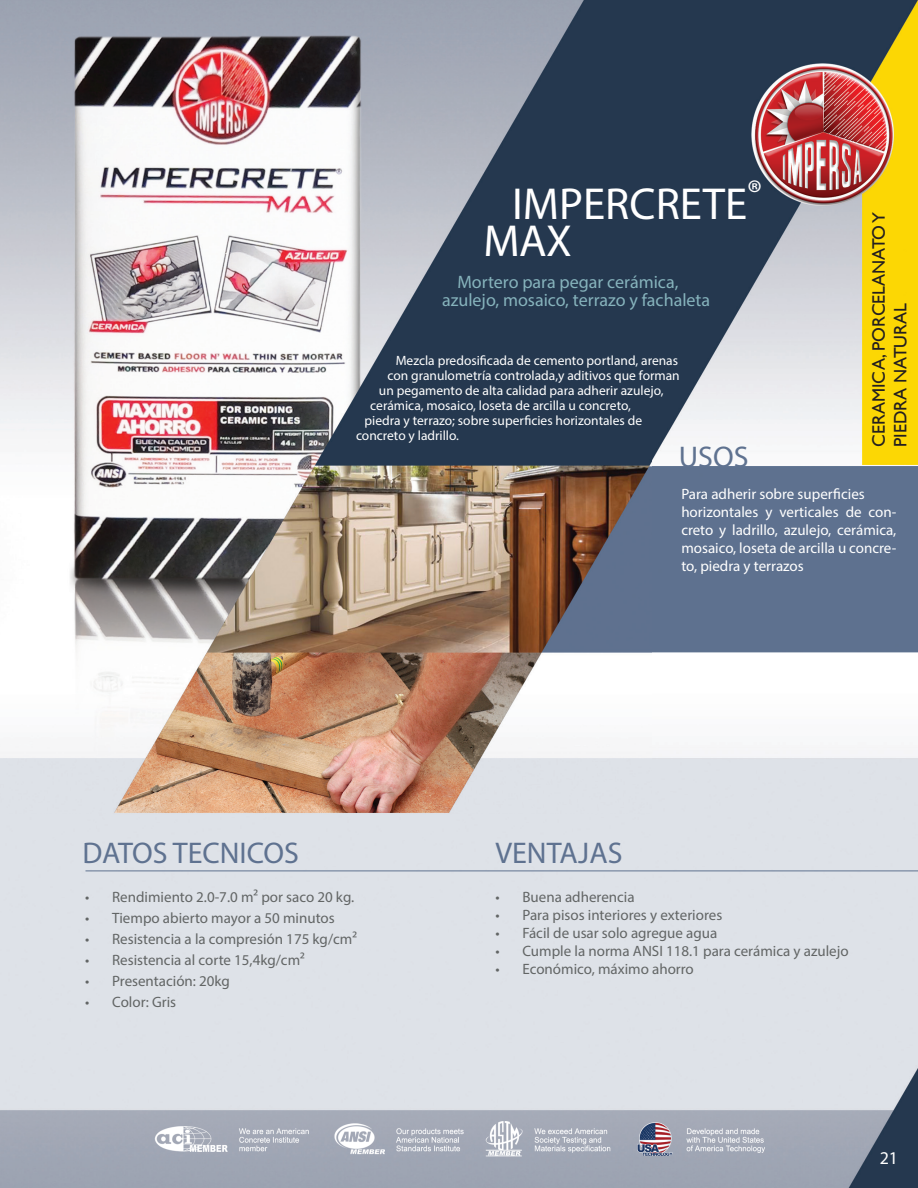
<style>
.page{position:relative;width:918px;height:1188px;background:#fff}
.page>*{position:absolute;margin:0;border:0;box-sizing:border-box;transform-origin:0 0}
.t1{font:45px "Myriad Pro";color:#fff}
.t2{font:30px "Myriad Pro";color:#5f7290}
.t3{font:18px "Myriad Pro";color:#86b3bc}
.t4{font:18px/21.6px "Gill Sans";color:#231f20}
.t5{font:18px "Myriad Pro";color:#fff}
.t6{font:15px "Myriad Pro";color:#626565}
.t7{font:15px/18px "Myriad Pro";color:#fff;text-align:justify}
.t8{font:13.5px "Myriad Pro";color:#fff}
</style>
<div class="page">
<img style="left:0;top:0;width:918px;height:1188px">
<hr style="left:86px;top:871px;width:832px;height:1px;background:#5f7290">
<img style="left:124px;top:1111px;width:670px;height:57px">
<img style="left:0;top:0;width:651px;height:814px">
<p class="t1" style="left:512px;top:176px;width:252px">IMPERCRETE<sup>®</sup></p>
<p class="t1" style="left:484px;top:214px;width:90px">MAX</p>
<p class="t3" style="left:457px;top:271px;width:223px">Mortero para pegar cerámica,</p>
<p class="t3" style="left:442px;top:289px;width:270px">azulejo, mosaico, terrazo y fachaleta</p>
<p class="t8" style="left:396px;top:352px;width:284px">Mezcla predosificada de cemento portland, arenas</p>
<p class="t8" style="left:387px;top:367px;width:294px">con granulometría controlada,y aditivos que forman</p>
<p class="t8" style="left:379px;top:382px;width:286px">un pegamento de alta calidad para adherir azulejo,</p>
<p class="t8" style="left:370px;top:397px;width:262px">cerámica, mosaico, loseta de arcilla u concreto,</p>
<p class="t8" style="left:365px;top:412px;width:279px">piedra y terrazo; sobre superficies horizontales de</p>
<p class="t8" style="left:356px;top:427px;width:105px">concreto y ladrillo.</p>
<h2 class="t2" style="left:679px;top:438px;width:71px">USOS</h2>
<p class="t4" style="left:868px;top:447px;width:236px;rotate:-90deg">CERAMICA, PORCELANATO Y<br>PIEDRA NATURAL</p>
<p class="t7" style="left:681px;top:484px;width:185px">Para adherir sobre superficies</p>
<p class="t7" style="left:681px;top:502px;width:217px">horizontales y verticales de con&shy;creto y ladrillo, azulejo, cerámica, mosaico, loseta de arcilla u concre&shy;to, piedra y terrazos</p>
<h2 class="t2" style="left:82px;top:834px;width:218px">DATOS TECNICOS</h2>
<h2 class="t2" style="left:495px;top:834px;width:129px">VENTAJAS</h2>
<p class="t6" style="left:85px;top:888px;width:271px">• Rendimiento 2.0-7.0 m² por saco 20 kg.</p>
<p class="t6" style="left:85px;top:909px;width:251px">• Tiempo abierto mayor a 50 minutos</p>
<p class="t6" style="left:85px;top:930px;width:273px">• Resistencia a la compresión 175 kg/cm²</p>
<p class="t6" style="left:85px;top:951px;width:221px">• Resistencia al corte 15,4kg/cm²</p>
<p class="t6" style="left:85px;top:972px;width:146px">• Presentación: 20kg</p>
<p class="t6" style="left:85px;top:993px;width:92px">• Color: Gris</p>
<p class="t6" style="left:495px;top:888px;width:141px">• Buena adherencia</p>
<p class="t6" style="left:495px;top:906px;width:228px">• Para pisos interiores y exteriores</p>
<p class="t6" style="left:495px;top:924px;width:223px">• Fácil de usar solo agregue agua</p>
<p class="t6" style="left:495px;top:942px;width:355px">• Cumple la norma ANSI 118.1 para cerámica y azulejo</p>
<p class="t6" style="left:495px;top:960px;width:200px">• Económico, máximo ahorro</p>
<p class="t5" style="left:880px;top:1147px;width:20px">21</p>
</div>
